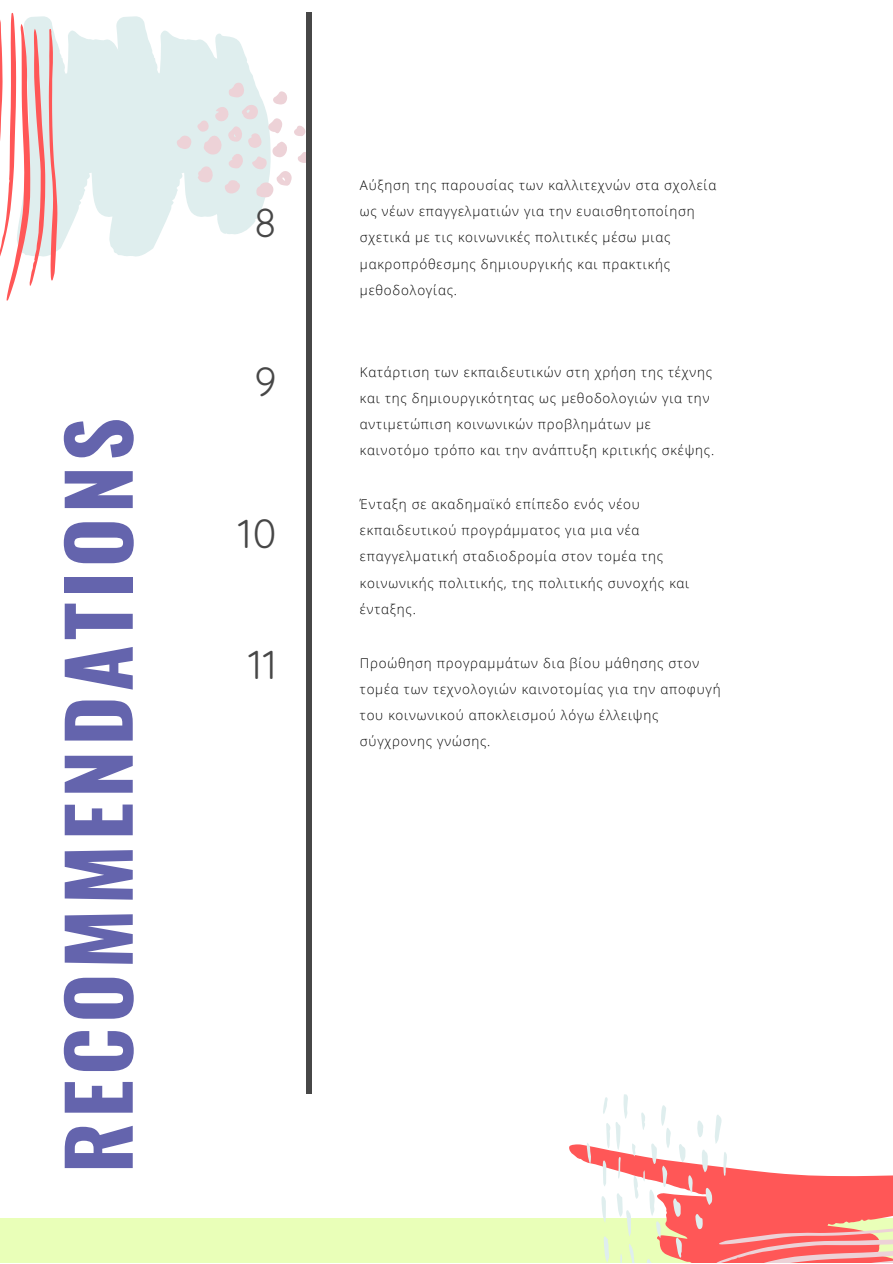
<style>
.page{position:relative;width:893px;height:1264px;background:#fff}
.page>*{position:absolute;margin:0;border:0;box-sizing:border-box;transform-origin:0 0}
.t1{font:700 83.85px "Oswald";letter-spacing:.06em;color:#6464ad}
.t2{font:39.75px "Quicksand";color:#474747}
.t3{font:300 13.35px/26.1px "Open Sans";letter-spacing:.06em;color:#000}
</style>
<div class="page">
<div style="left:0;top:1218px;width:892px;height:44px;background:#e9ffb8"></div>
<svg style="left:0;top:13px;width:306px;height:288px"></svg>
<div style="left:306px;top:12px;width:6px;height:1082px;background:#474747"></div>
<svg style="left:569px;top:1094px;width:323px;height:168px"></svg>
<h1 class="t1" style="left:33px;top:1173px;width:756px;rotate:-90deg">RECOMMENDATIONS</h1>
<h2 class="t2" style="left:254px;top:197px;width:24px">8</h2>
<h2 class="t2" style="left:254px;top:356px;width:23px">9</h2>
<h2 class="t2" style="left:238px;top:508px;width:40px">10</h2>
<h2 class="t2" style="left:248px;top:639px;width:30px">11</h2>
<p class="t3" style="left:360px;top:172px;width:358px">Αύξηση της παρουσίας των καλλιτεχνών στα σχολεία ως νέων επαγγελματιών για την ευαισθητοποίηση σχετικά με τις κοινωνικές πολιτικές μέσω μιας μακροπρόθεσμης δημιουργικής και πρακτικής μεθοδολογίας.</p>
<p class="t3" style="left:360px;top:358px;width:356px">Κατάρτιση των εκπαιδευτικών στη χρήση της τέχνης και της δημιουργικότητας ως μεθοδολογιών για την αντιμετώπιση κοινωνικών προβλημάτων με καινοτόμο τρόπο και την ανάπτυξη κριτικής σκέψης.</p>
<p class="t3" style="left:360px;top:491px;width:331px">Ένταξη σε ακαδημαϊκό επίπεδο ενός νέου εκπαιδευτικού προγράμματος για μια νέα επαγγελματική σταδιοδρομία στον τομέα της κοινωνικής πολιτικής, της πολιτικής συνοχής και ένταξης.</p>
<p class="t3" style="left:360px;top:649px;width:362px">Προώθηση προγραμμάτων δια βίου μάθησης στον τομέα των τεχνολογιών καινοτομίας για την αποφυγή του κοινωνικού αποκλεισμού λόγω έλλειψης σύγχρονης γνώσης.</p>
</div>
